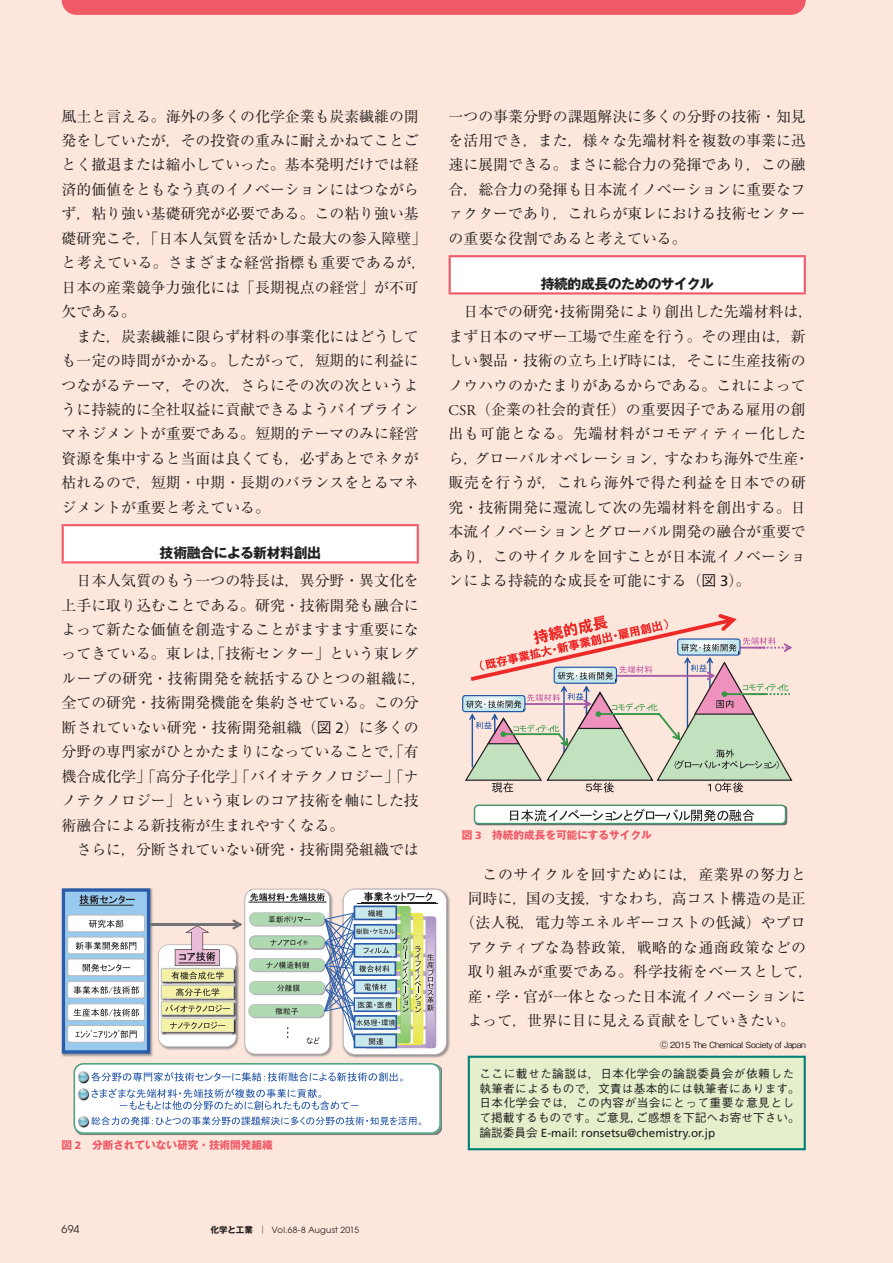
<style>
.page{position:relative;width:893px;height:1263px;background:#fde7dc}
.page>*{position:absolute;margin:0;border:0;box-sizing:border-box;transform-origin:0 0}
.t1{font:14.85px/24.5px "Ryumin Pro";color:#231f20}
.t2{font:14.85px "Ryumin Pro";letter-spacing:.035em;color:#231f20}
.t3{font:14.85px "Ryumin Pro";letter-spacing:.04em;color:#231f20}
.t4{font:700 13.8px "Gothic MB101 Pro";letter-spacing:-.035em;color:#231f20}
.t5{font:500 11.7px/14.9px "Gothic BBB Pro";letter-spacing:.04em;color:#231f20}
.t6{font:11.7px "Frutiger";color:#231f20}
.t7{font:700 10.65px "Gothic MB101 Pro";color:#f05a67}
.t8{font:10.65px "Avant Garde";color:#231f20}
.t9{font:500 8.55px "Gothic BBB Pro";letter-spacing:-.04em;color:#231f20}
.t10{font:8.55px "Avant Garde";letter-spacing:.03em;color:#231f20}
.s1{font-family:"Gothic BBB Pro";font-weight:500}
.s2{font-family:"Frutiger"}
.s3{font-family:"Frutiger";font-weight:900}
.s4{font-family:"Gothic MB101 Pro";font-weight:700}
.s5{font-family:"Ryumin Pro"}
.s6{font-family:"Adobe Garamond"}
</style>
<div class="page">
<svg style="left:62px;top:0;width:744px;height:15px;background:#f05c68"></svg>
<div style="left:63px;top:525px;width:355px;height:37px;background:#fff"></div>
<hr style="left:62px;top:524px;width:357px;height:2px;background:#f05a67">
<hr style="left:62px;top:526px;width:2px;height:35px;background:#f05a67">
<hr style="left:417px;top:526px;width:2px;height:35px;background:#f05a67">
<hr style="left:62px;top:561px;width:357px;height:2px;background:#f05a67">
<div style="left:450px;top:256px;width:355px;height:37px;background:#fff"></div>
<hr style="left:449px;top:255px;width:357px;height:2px;background:#f05a67">
<hr style="left:449px;top:257px;width:2px;height:35px;background:#f05a67">
<hr style="left:804px;top:257px;width:2px;height:35px;background:#f05a67">
<hr style="left:449px;top:292px;width:357px;height:2px;background:#f05a67">
<img style="left:475px;top:806px;width:312px;height:19px">
<div style="left:474px;top:805px;width:311px;height:18px;background:#fff;border-radius:4px"></div>
<div style="left:474px;top:804px;width:312px;height:20px;border:1px solid #43976d;border-radius:4px"></div>
<svg style="left:510px;top:809px;width:244px;height:12px"></svg>
<div style="left:462px;top:695px;width:63px;height:17px;border:1px solid #2556a6;border-radius:3px"></div>
<svg style="left:464px;top:614px;width:328px;height:178px"></svg>
<div style="left:469px;top:1057px;width:336px;height:92px;background:#e5efcb"></div>
<div style="left:468px;top:1056px;width:338px;height:94px;border:2px solid #008177"></div>
<img style="left:62px;top:888px;width:91px;height:169px">
<svg style="left:66px;top:892px;width:79px;height:157px;background:#9ac7e6"></svg>
<div style="left:62px;top:888px;width:88px;height:165px;border:3px solid #2a5caa"></div>
<svg style="left:80px;top:895px;width:55px;height:9px"></svg>
<img style="left:348px;top:888px;width:102px;height:170px">
<hr style="left:79px;top:905px;width:55px;height:1px;background:#231f20">
<svg style="left:74px;top:1063px;width:367px;height:71px;background:#dbe6ed"></svg>
<svg style="left:145px;top:889px;width:302px;height:166px;background:#ccd1c9"></svg>
<div style="left:68px;top:959px;width:76px;height:17px;background:#fff;border-radius:2px"></div>
<div style="left:68px;top:959px;width:77px;height:17px;border:1px solid #b6b7b9;border-radius:2px"></div>
<svg style="left:83px;top:964px;width:47px;height:8px"></svg>
<div style="left:68px;top:981px;width:76px;height:17px;background:#fff;border-radius:2px"></div>
<div style="left:68px;top:981px;width:77px;height:17px;border:1px solid #b6b7b9;border-radius:2px"></div>
<svg style="left:73px;top:986px;width:66px;height:8px"></svg>
<div style="left:68px;top:1025px;width:76px;height:17px;background:#fff;border-radius:2px"></div>
<div style="left:68px;top:1025px;width:77px;height:17px;border:1px solid #b6b7b9;border-radius:2px"></div>
<svg style="left:75px;top:1030px;width:62px;height:8px"></svg>
<div style="left:68px;top:1004px;width:76px;height:16px;background:#fff;border-radius:2px"></div>
<div style="left:68px;top:1004px;width:77px;height:17px;border:1px solid #b6b7b9;border-radius:2px"></div>
<svg style="left:74px;top:1008px;width:65px;height:8px"></svg>
<div style="left:68px;top:915px;width:76px;height:17px;background:#fff;border-radius:2px"></div>
<div style="left:68px;top:915px;width:77px;height:17px;border:1px solid #b6b7b9;border-radius:2px"></div>
<svg style="left:89px;top:920px;width:34px;height:8px"></svg>
<div style="left:68px;top:937px;width:76px;height:17px;background:#fff;border-radius:2px"></div>
<div style="left:68px;top:937px;width:77px;height:17px;border:1px solid #b6b7b9;border-radius:2px"></div>
<svg style="left:76px;top:942px;width:60px;height:8px"></svg>
<p class="t1" style="left:62px;top:103px;width:366px">風土と言える。海外の多くの化学企業も炭素繊維の開発をしていたが，その投資の重みに耐えかねてことごとく撤退または縮小していった。基本発明だけでは経済的価値をともなう真のイノベーションにはつながらず，粘り強い基礎研究が必要である。この粘り強い基礎研究こそ，「日本人気質を活かした最大の参入障壁」と考えている。さまざまな経営指標も重要であるが，日本の産業競争力強化には「長期視点の経営」が不可欠である。</p>
<p class="t1" style="left:62px;top:323px;width:359px;text-align:justify;text-indent:15px">また，炭素繊維に限らず材料の事業化にはどうしても一定の時間がかかる。したがって，短期的に利益につながるテーマ，その次，さらにその次の次というように持続的に全社収益に貢献できるようパイプラインマネジメントが重要である。短期的テーマのみに経営資源を集中すると当面は良くても，必ずあとでネタが枯れるので，短期・中期・長期のバランスをとるマネジメントが重要と考えている。</p>
<p class="t4" style="left:160px;top:541px;width:163px">技術融合による新材料創出</p>
<p class="t1" style="left:62px;top:567px;width:366px;text-indent:15px">日本人気質のもう一つの特長は，異分野・異文化を上手に取り込むことである。研究・技術開発も融合によって新たな価値を創造することがますます重要になってきている。東レは，「技術センター」という東レグループの研究・技術開発を統括するひとつの組織に，全ての研究・技術開発機能を集約させている。この分断されていない研究・技術開発組織（<span class="s1">図</span> <span class="s2">2</span>）に多くの分野の専門家がひとかたまりになっていることで，「有機合成化学」「高分子化学」「バイオテクノロジー」「ナノテクノロジー」という東レのコア技術を軸にした技術融合による新技術が生まれやすくなる。</p>
<p class="t1" style="left:77px;top:836px;width:344px">さらに，分断されていない研究・技術開発組織では</p>
<p class="t7" style="left:62px;top:1136px;width:213px">図 <span class="s3">2</span>　分断されていない研究・技術開発組織</p>
<p class="t8" style="left:62px;top:1223px;width:19px">694</p>
<p class="t10" style="left:210px;top:1225px;width:150px"><span class="s4">化学と工業</span> <span class="s5">│</span> Vol.68-8 August 2015</p>
<p class="t1" style="left:449px;top:103px;width:359px;text-align:justify">一つの事業分野の課題解決に多くの分野の技術・知見を活用でき，また，様々な先端材料を複数の事業に迅速に展開できる。まさに総合力の発揮であり，この融合，総合力の発揮も日本流イノベーションに重要なファクターであり，これらが東レにおける技術センターの重要な役割であると考えている。</p>
<p class="t4" style="left:541px;top:272px;width:175px">持続的成長のためのサイクル</p>
<p class="t1" style="left:449px;top:298px;width:366px;text-indent:15px">日本での研究・技術開発により創出した先端材料は，まず日本のマザー工場で生産を行う。その理由は，新しい製品・技術の立ち上げ時には，そこに生産技術のノウハウのかたまりがあるからである。これによって<br><span class="s6">CSR</span>（企業の社会的責任）の重要因子である雇用の創出も可能となる。先端材料がコモディティー化したら，グローバルオペレーション，すなわち海外で生産・販売を行うが，これら海外で得た利益を日本での研究・技術開発に還流して次の先端材料を創出する。日本流イノベーションとグローバル開発の融合が重要であり，このサイクルを回すことが日本流イノベーションによる持続的な成長を可能にする（<span class="s1">図</span> <span class="s2">3</span>）。</p>
<p class="t7" style="left:462px;top:826px;width:191px">図 <span class="s3">3</span>　持続的成長を可能にするサイクル</p>
<p class="t3" style="left:483px;top:862px;width:325px">このサイクルを回すためには，産業界の努力と</p>
<p class="t1" style="left:468px;top:885px;width:340px">同時に，国の支援，すなわち，高コスト構造の是正</p>
<p class="t1" style="left:460px;top:910px;width:347px">（法人税，電力等エネルギーコストの低減）やプロ</p>
<p class="t2" style="left:468px;top:936px;width:340px">アクティブな為替政策，戦略的な通商政策などの</p>
<p class="t1" style="left:468px;top:958px;width:347px">取り組みが重要である。科学技術をベースとして，</p>
<p class="t1" style="left:468px;top:983px;width:340px">産・学・官が一体となった日本流イノベーションに</p>
<p class="t1" style="left:468px;top:1007px;width:329px">よって，世界に目に見える貢献をしていきたい。</p>
<p class="t9" style="left:660px;top:1038px;width:147px">Ⓒ 2015 The Chemical Society of Japan</p>
<p class="t5" style="left:479px;top:1064px;width:322px">ここに載せた論説は，日本化学会の論説委員会が依頼した執筆者によるもので，文責は基本的には執筆者にあります。日本化学会では，この内容が当会にとって重要な意見として掲載するものです。ご意見，ご感想を下記へお寄せ下さい。</p>
<p class="t6" style="left:479px;top:1126px;width:237px"><span class="s1">論説委員会</span> E-mail: ronsetsu@chemistry.or.jp</p>
</div>
